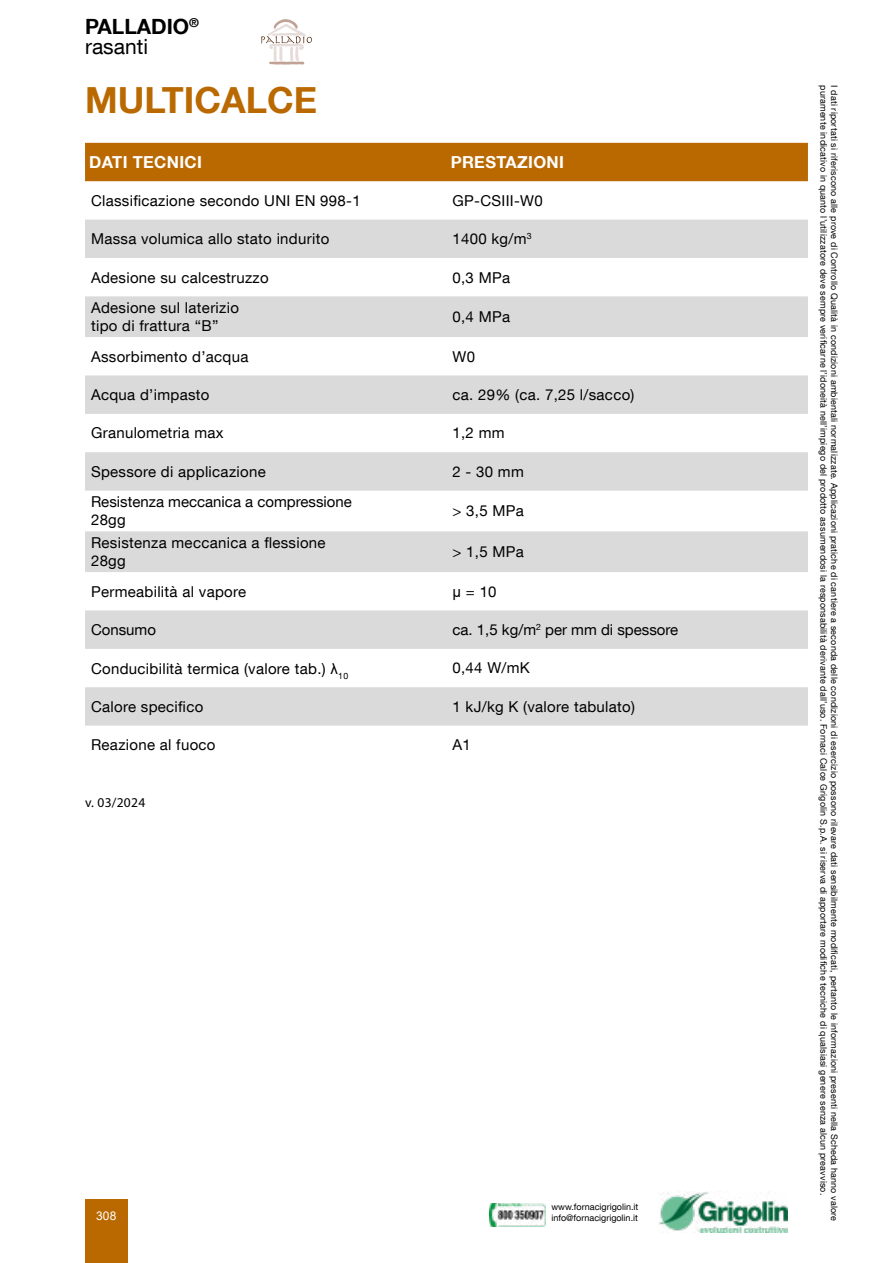
<style>
.page{position:relative;width:893px;height:1263px;background:#fff}
.page>*{position:absolute;margin:0;border:0;box-sizing:border-box;transform-origin:0 0}
.t1{font:700 36px "Helvetica Neue LT Com";color:#b96900}
.t2{font:700 21px/19.5px "Helvetica Neue LT Com";color:#000}
.t3{font:700 16.5px "Helvetica Neue LT Com";letter-spacing:.02em;color:#fff}
.t4{font:15px/18px "Helvetica Neue LT Com";letter-spacing:.02em;color:#000}
.t5{font:15px/18px "Helvetica Neue LT Com";color:#000}
.t6{font:13.5px "Myriad Pro";letter-spacing:.02em;color:#000}
.t7{font:12px "Arial";color:#fff}
.t8{font:9px "Helvetica Neue LT Com";letter-spacing:.02em;color:#000}
.t9{font:9px/10.8px "Helvetica Neue LT Com";color:#000}
.s1{font-weight:400}
.s2{font-family:"Arial"}
</style>
<div class="page">
<div style="left:85px;top:1199px;width:43px;height:64px;background:#b96900"></div>
<svg style="left:261px;top:19px;width:51px;height:46px"></svg>
<img style="left:490px;top:1203px;width:56px;height:23px">
<img style="left:659px;top:1191px;width:129px;height:41px">
<div style="left:85px;top:143px;width:723px;height:38px;background:#b96900"></div>
<svg style="left:85px;top:220px;width:723px;height:506px"></svg>
<svg style="left:85px;top:452px;width:723px;height:120px;fill:#dadada"></svg>
<hr style="left:892px;top:0;width:1px;height:420px;background:#b96900">
<hr style="left:892px;top:536px;width:1px;height:176px;background:#b96900">
<h2 class="t2" style="left:85px;top:16px;width:116px">PALLADIO<sup>® </sup><span class="s1">rasanti</span></h2>
<h1 class="t1" style="left:85px;top:77px;width:233px">MULTICALCE</h1>
<h3 class="t3" style="left:89px;top:152px;width:114px">DATI TECNICI</h3>
<h3 class="t3" style="left:451px;top:152px;width:115px">PRESTAZIONI</h3>
<h3 class="t4" style="left:91px;top:191px;width:271px">Classificazione secondo UNI EN 998-1</h3>
<h3 class="t4" style="left:452px;top:191px;width:92px">GP-CSIII-W0</h3>
<h3 class="t4" style="left:91px;top:229px;width:240px">Massa volumica allo stato indurito</h3>
<h3 class="t4" style="left:452px;top:229px;width:81px">1400 kg/m<sup>3</sup></h3>
<h3 class="t4" style="left:91px;top:268px;width:179px">Adesione su calcestruzzo</h3>
<h3 class="t4" style="left:452px;top:268px;width:59px">0,3 MPa</h3>
<h3 class="t4" style="left:91px;top:298px;width:149px">Adesione sul laterizio tipo di frattura “B”</h3>
<h3 class="t4" style="left:452px;top:307px;width:59px">0,4 MPa</h3>
<h3 class="t4" style="left:91px;top:347px;width:159px">Assorbimento d’acqua</h3>
<h3 class="t4" style="left:452px;top:347px;width:24px">W0</h3>
<h3 class="t4" style="left:91px;top:385px;width:120px">Acqua d’impasto</h3>
<h3 class="t4" style="left:452px;top:385px;width:183px">ca. 29% (ca. 7,25 l/sacco)</h3>
<h3 class="t4" style="left:91px;top:424px;width:134px">Granulometria max</h3>
<h3 class="t4" style="left:452px;top:424px;width:54px">1,2 mm</h3>
<h3 class="t4" style="left:91px;top:462px;width:176px">Spessore di applicazione</h3>
<h3 class="t4" style="left:452px;top:462px;width:73px">2 - 30 mm</h3>
<h3 class="t5" style="left:91px;top:493px;width:262px">Resistenza meccanica a compressione<br>28gg</h3>
<h3 class="t4" style="left:452px;top:502px;width:73px">&gt; 3,5 MPa</h3>
<h3 class="t4" style="left:91px;top:533px;width:236px">Resistenza meccanica a flessione<br>28gg</h3>
<h3 class="t4" style="left:452px;top:542px;width:73px">&gt; 1,5 MPa</h3>
<h3 class="t4" style="left:91px;top:582px;width:157px">Permeabilità al vapore</h3>
<h3 class="t4" style="left:452px;top:582px;width:46px"><span class="s2">µ</span> = 10</h3>
<h3 class="t5" style="left:91px;top:620px;width:67px">Consumo</h3>
<h3 class="t5" style="left:452px;top:620px;width:227px">ca. 1,5 kg/m<sup>2</sup> per mm di spessore</h3>
<h3 class="t4" style="left:91px;top:659px;width:259px">Conducibilità termica (valore tab.) <span class="s2">λ</span><sub>10</sub></h3>
<h3 class="t4" style="left:452px;top:659px;width:79px">0,44 W/mK</h3>
<h3 class="t4" style="left:91px;top:697px;width:114px">Calore specifico</h3>
<h3 class="t4" style="left:452px;top:697px;width:184px">1 kJ/kg K (valore tabulato)</h3>
<h3 class="t4" style="left:91px;top:735px;width:126px">Reazione al fuoco</h3>
<h3 class="t4" style="left:452px;top:735px;width:20px">A1</h3>
<h3 class="t6" style="left:85px;top:794px;width:62px">v. 03/2024</h3>
<h3 class="t7" style="left:96px;top:1207px;width:22px">308</h3>
<p class="t9" style="left:551px;top:1201px;width:88px">www.fornacigrigolin.it info@fornacigrigolin.it</p>
<p class="t8" style="left:829px;top:85px;width:1112px;rotate:90deg">puramente indicativo in quanto l’utilizzatore deve sempre verificarne l’idoneità nell’impiego del prodotto assumendosi la responsabilità derivante dall’uso. Fornaci Calce Grigolin S.p.A. si riserva di apportare modifiche tecniche di qualsiasi genere senza alcun preavviso.</p>
<p class="t8" style="left:840px;top:85px;width:1138px;rotate:90deg">I dati riportati si riferiscono alle prove di Controllo Qualità in condizioni ambientali normalizzate. Applicazioni pratiche di cantiere a seconda delle condizioni di esercizio possono rilevare dati sensibilmente modificati, pertanto le informazioni presenti nella Scheda hanno valore</p>
</div>
